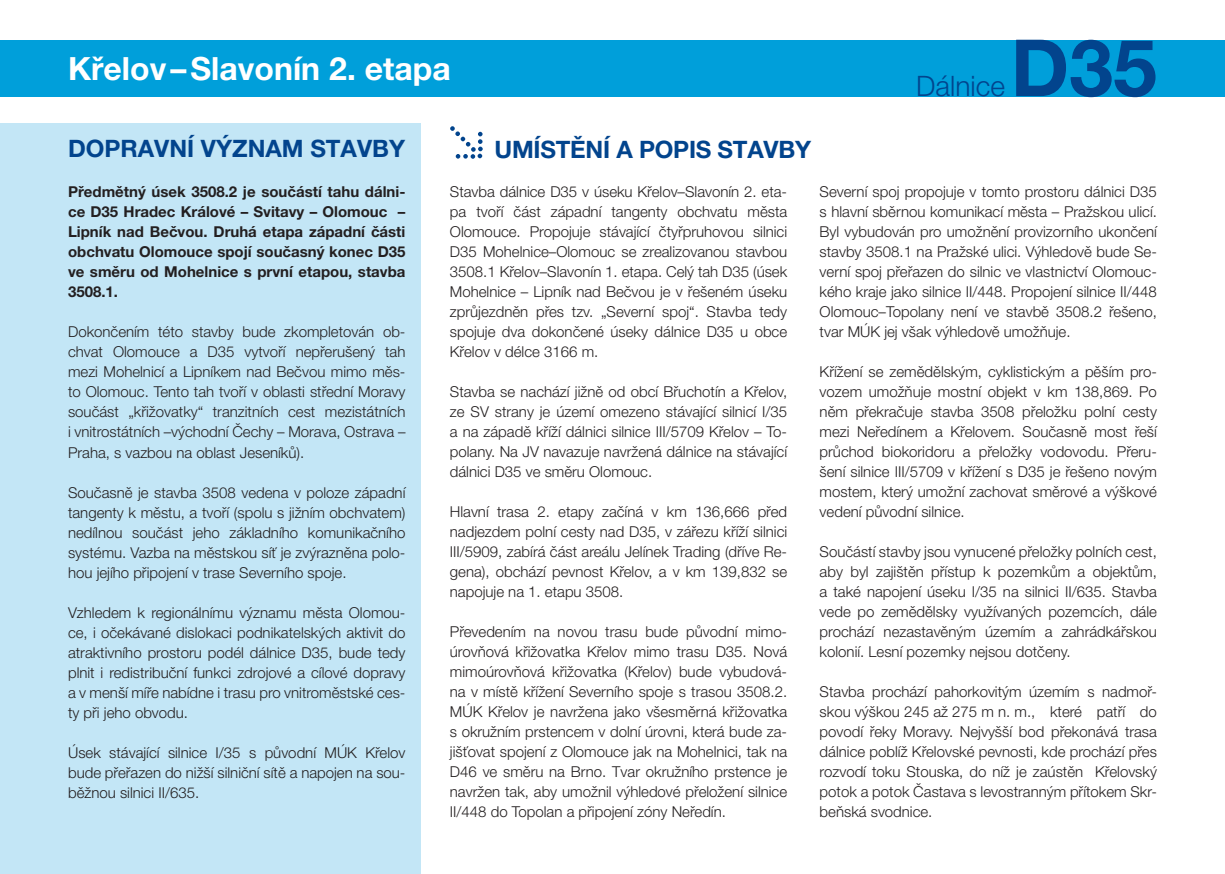
<style>
.page{position:relative;width:1225px;height:874px;background:#fff}
.page>*{position:absolute;margin:0;border:0;box-sizing:border-box;transform-origin:0 0}
.t1{font:700 78.8px "Helvetica Neue LT Pro";color:#02448d}
.t2{font:700 32px "Helvetica Neue LT Pro";color:#fff}
.t3{font:300 28.2px "Helvetica Neue LT Pro";color:#02448d}
.t4{font:700 24px "Helvetica Neue LT Pro";color:#02448d}
.t5{font:300 15px/20px "Helvetica Neue LT Pro";color:#231f20;text-align:justify}
.t6{font:700 15px/20px "Helvetica Neue LT Pro";color:#231f20;text-align:justify}
</style>
<div class="page">
<div style="left:0;top:40px;width:1225px;height:56px;background:#009fda"></div>
<div style="left:0;top:123px;width:421px;height:750px;background:#c3e6f6"></div>
<svg style="left:450px;top:126px;width:33px;height:33px"></svg>
<p class="t2" style="left:68px;top:48px;width:384px">Křelov–Slavonín 2. etapa</p>
<p class="t3" style="left:916px;top:69px;width:90px">Dálnice</p>
<p class="t1" style="left:1010px;top:19px;width:148px">D35</p>
<p class="t4" style="left:68px;top:133px;width:338px">DOPRAVNÍ VÝZNAM STAVBY</p>
<p class="t6" style="left:68px;top:181px;width:339px">Předmětný úsek 3508.2 je součástí tahu dálni&shy;ce D35 Hradec Králové – Svitavy – Olomouc – Lipník nad Bečvou. Druhá etapa západní části obchvatu Olomouce spojí současný konec D35 ve směru od Mohelnice s první etapou, stavba 3508.1.</p>
<p class="t5" style="left:68px;top:321px;width:339px">Dokončením této stavby bude zkompletován ob&shy;chvat Olomouce a D35 vytvoří nepřerušený tah mezi Mohelnicí a Lipníkem nad Bečvou mimo měs&shy;to Olomouc. Tento tah tvoří v oblasti střední Moravy součást „křižovatky“ tranzitních cest mezistátních i vnitrostátních –východní Čechy – Morava, Ostrava – Praha, s vazbou na oblast Jeseníků).</p>
<p class="t5" style="left:68px;top:481px;width:339px">Současně je stavba 3508 vedena v poloze západní tangenty k městu, a tvoří (spolu s jižním obchvatem) nedílnou součást jeho základního komunikačního systému. Vazba na městskou síť je zvýrazněna polo&shy;hou jejího připojení v trase Severního spoje.</p>
<p class="t5" style="left:68px;top:601px;width:339px">Vzhledem k regionálnímu významu města Olomou&shy;ce, i očekávané dislokaci podnikatelských aktivit do atraktivního prostoru podél dálnice D35, bude tedy plnit i redistribuční funkci zdrojové a cílové dopravy a v menší míře nabídne i trasu pro vnitroměstské ces&shy;ty při jeho obvodu.</p>
<p class="t5" style="left:68px;top:741px;width:339px">Úsek stávající silnice I/35 s původní MÚK Křelov bude přeřazen do nižší silniční sítě a napojen na sou&shy;běžnou silnici II/635.</p>
<p class="t4" style="left:494px;top:135px;width:318px">UMÍSTĚNÍ A POPIS STAVBY</p>
<p class="t5" style="left:450px;top:181px;width:339px">Stavba dálnice D35 v úseku Křelov–Slavonín 2. eta&shy;pa tvoří část západní tangenty obchvatu města Olomouce. Propojuje stávající čtyřpruhovou silnici D35 Mohelnice–Olomouc se zrealizovanou stavbou 3508.1 Křelov–Slavonín 1. etapa. Celý tah D35 (úsek Mohelnice – Lipník nad Bečvou je v řešeném úseku zprůjezdněn přes tzv. „Severní spoj“. Stavba tedy spojuje dva dokončené úseky dálnice D35 u obce Křelov v délce 3166 m.</p>
<p class="t5" style="left:450px;top:381px;width:339px">Stavba se nachází jižně od obcí Břuchotín a Křelov, ze SV strany je území omezeno stávající silnicí I/35 a na západě kříží dálnici silnice III/5709 Křelov – To&shy;polany. Na JV navazuje navržená dálnice na stávající dálnici D35 ve směru Olomouc.</p>
<p class="t5" style="left:450px;top:501px;width:339px">Hlavní trasa 2. etapy začíná v km 136,666 před nadjezdem polní cesty nad D35, v zářezu kříží silnici III/5909, zabírá část areálu Jelínek Trading (dříve Re&shy;gena), obchází pevnost Křelov, a v km 139,832 se napojuje na 1. etapu 3508.</p>
<p class="t5" style="left:450px;top:621px;width:339px">Převedením na novou trasu bude původní mimo&shy;úrovňová křižovatka Křelov mimo trasu D35. Nová mimoúrovňová křižovatka (Křelov) bude vybudová&shy;na v místě křížení Severního spoje s trasou 3508.2.<br>MÚK Křelov je navržena jako všesměrná křižovatka s okružním prstencem v dolní úrovni, která bude za&shy;jišťovat spojení z Olomouce jak na Mohelnici, tak na D46 ve směru na Brno. Tvar okružního prstence je navržen tak, aby umožnil výhledové přeložení silnice II/448 do Topolan a připojení zóny Neředín.</p>
<p class="t5" style="left:819px;top:181px;width:339px">Severní spoj propojuje v tomto prostoru dálnici D35 s hlavní sběrnou komunikací města – Pražskou ulicí.<br>Byl vybudován pro umožnění provizorního ukončení stavby 3508.1 na Pražské ulici. Výhledově bude Se&shy;verní spoj přeřazen do silnic ve vlastnictví Olomouc&shy;kého kraje jako silnice II/448. Propojení silnice II/448<br>Olomouc–Topolany není ve stavbě 3508.2 řešeno, tvar MÚK jej však výhledově umožňuje.</p>
<p class="t5" style="left:819px;top:361px;width:339px">Křížení se zemědělským, cyklistickým a pěším pro&shy;vozem umožňuje mostní objekt v km 138,869. Po něm překračuje stavba 3508 přeložku polní cesty mezi Neředínem a Křelovem. Současně most řeší průchod biokoridoru a přeložky vodovodu. Přeru&shy;šení silnice III/5709 v křížení s D35 je řešeno novým mostem, který umožní zachovat směrové a výškové vedení původní silnice.</p>
<p class="t5" style="left:819px;top:541px;width:339px">Součástí stavby jsou vynucené přeložky polních cest, aby byl zajištěn přístup k pozemkům a objektům, a také napojení úseku I/35 na silnici II/635. Stavba vede po zemědělsky využívaných pozemcích, dále prochází nezastavěným územím a zahrádkářskou kolonií. Lesní pozemky nejsou dotčeny.</p>
<p class="t5" style="left:819px;top:681px;width:339px">Stavba prochází pahorkovitým územím s nadmoř&shy;skou výškou 245 až 275 m n. m., které patří do povodí řeky Moravy. Nejvyšší bod překonává trasa dálnice poblíž Křelovské pevnosti, kde prochází přes rozvodí toku Stouska, do níž je zaústěn Křelovský potok a potok Častava s levostranným přítokem Skr&shy;beňská svodnice.</p>
</div>
